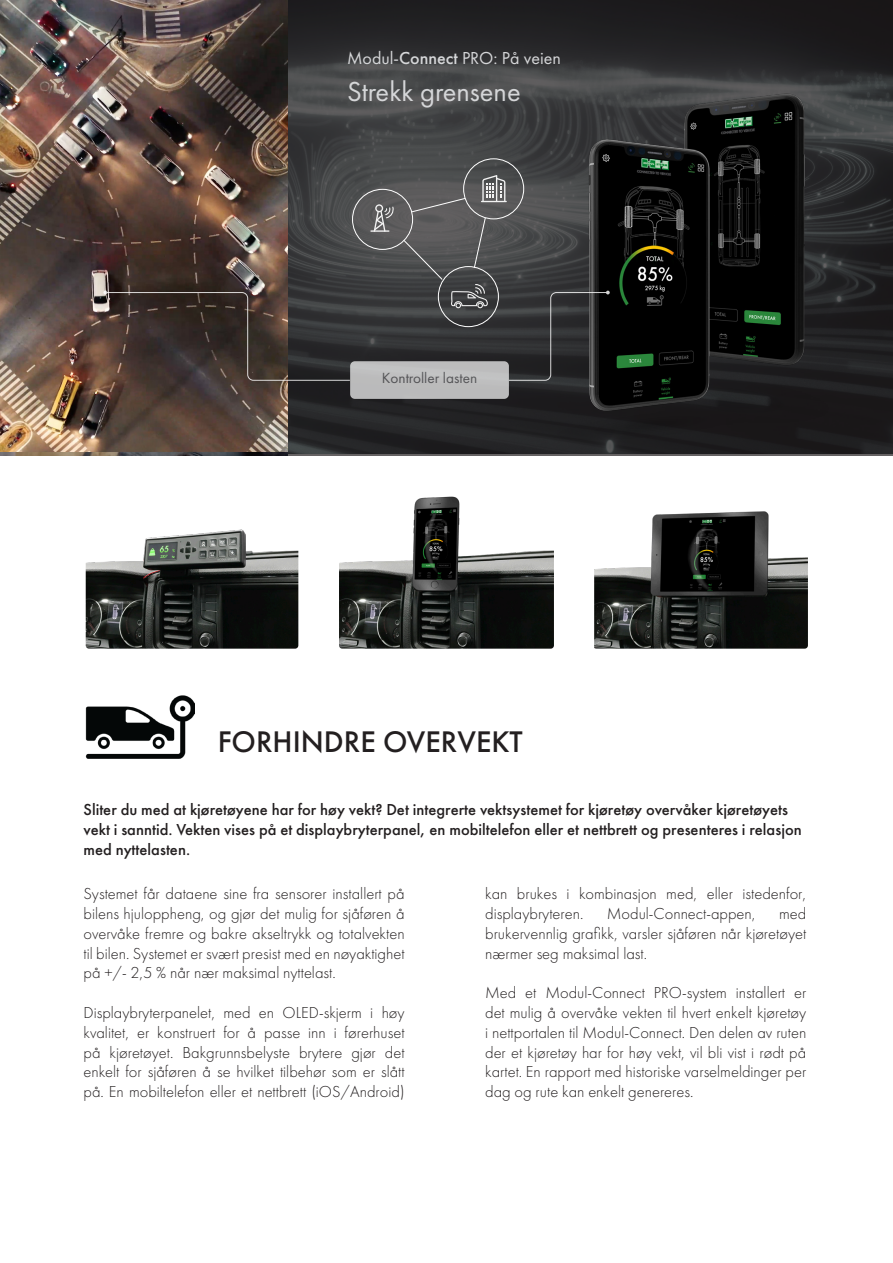
<style>
.page{position:relative;width:893px;height:1263px;background:#fff}
.page>*{position:absolute;margin:0;border:0;box-sizing:border-box;transform-origin:0 0}
.t1{font:500 30.9px "Futura";color:#231f20}
.t2{font:28.5px "Futura";color:#d5d6d8}
.t3{font:18px "Futura";color:#d5d6d8}
.t4{font:300 16.5px/19.8px "Futura";color:#231f20;text-align:justify}
.t5{font:500 16.5px/19.8px "Futura";color:#231f20}
.t6{font:15.3px "Futura";color:#69696c}
.s1{font-weight:500}
</style>
<div class="page">
<img style="left:85px;top:695px;width:110px;height:63px">
<img style="left:339px;top:496px;width:215px;height:153px">
<img style="left:86px;top:529px;width:212px;height:120px">
<img style="left:594px;top:511px;width:214px;height:138px">
<svg style="left:0;top:0;width:893px;height:456px;background:#333435"></svg>
<img style="left:0;top:0;width:288px;height:452px">
<img style="left:547px;top:71px;width:288px;height:378px">
<div style="left:463px;top:159px;width:61px;height:60px;border:1px solid #fff;border-radius:50%"></div>
<div style="left:438px;top:266px;width:61px;height:61px;border:1px solid #fff;border-radius:50%"></div>
<div style="left:352px;top:189px;width:61px;height:61px;border:1px solid #fff;border-radius:50%"></div>
<svg style="left:474px;top:217px;width:12px;height:51px"></svg>
<svg style="left:403px;top:240px;width:40px;height:40px;background:#555657"></svg>
<svg style="left:411px;top:198px;width:55px;height:15px"></svg>
<svg style="left:103px;top:291px;width:248px;height:90px;background:#3e3531"></svg>
<svg style="left:508px;top:291px;width:102px;height:90px;background:#2e2e30"></svg>
<svg style="left:451px;top:284px;width:37px;height:24px"></svg>
<svg style="left:370px;top:204px;width:24px;height:28px"></svg>
<svg style="left:481px;top:175px;width:26px;height:27px"></svg>
<div style="left:350px;top:361px;width:159px;height:38px;background:#bcbbbc;border-radius:5px"></div>
<p class="t3" style="left:347px;top:47px;width:215px">Modul-<span class="s1">Connect</span> PRO: På veien</p>
<p class="t2" style="left:347px;top:75px;width:175px">Strekk grensene</p>
<p class="t6" style="left:382px;top:369px;width:97px">Kontroller lasten</p>
<p class="t1" style="left:218px;top:723px;width:307px">FORHINDRE OVERVEKT</p>
<p class="t5" style="left:83px;top:800px;width:720px">Sliter du med at kjøretøyene har for høy vekt? Det integrerte vektsystemet for kjøretøy overvåker kjøretøyets vekt i sanntid. Vekten vises på et displaybryterpanel, en mobiltelefon eller et nettbrett og presenteres i relasjon med nyttelasten.</p>
<p class="t4" style="left:83px;top:884px;width:323px">Systemet får dataene sine fra sensorer installert på bilens hjuloppheng, og gjør det mulig for sjåføren å overvåke fremre og bakre akseltrykk og totalvekten til bilen. Systemet er svært presist med en nøyaktighet på +/- 2,5 % når nær maksimal nyttelast.</p>
<p class="t4" style="left:83px;top:1003px;width:323px">Displaybryterpanelet, med en OLED-skjerm i høy kvalitet, er konstruert for å passe inn i førerhuset på kjøretøyet. Bakgrunnsbelyste brytere gjør det enkelt for sjåføren å se hvilket tilbehør som er slått på. En mobiltelefon eller et nettbrett (iOS/Android)</p>
<p class="t4" style="left:485px;top:884px;width:323px">kan brukes i kombinasjon med, eller istedenfor, displaybryteren.</p>
<p class="t4" style="left:485px;top:904px;width:323px;text-indent:294px">med brukervennlig grafikk, varsler sjåføren når kjøretøyet nærmer seg maksimal last.</p>
<p class="t4" style="left:485px;top:983px;width:323px">Med et Modul-Connect PRO-system installert er det mulig å overvåke vekten til hvert enkelt kjøretøy i nettportalen til Modul-Connect. Den delen av ruten der et kjøretøy har for høy vekt, vil bli vist i rødt på kartet. En rapport med historiske varselmeldinger per dag og rute kan enkelt genereres.</p>
<p class="t4" style="left:607px;top:904px;width:150px">Modul-Connect-appen,</p>
</div>
